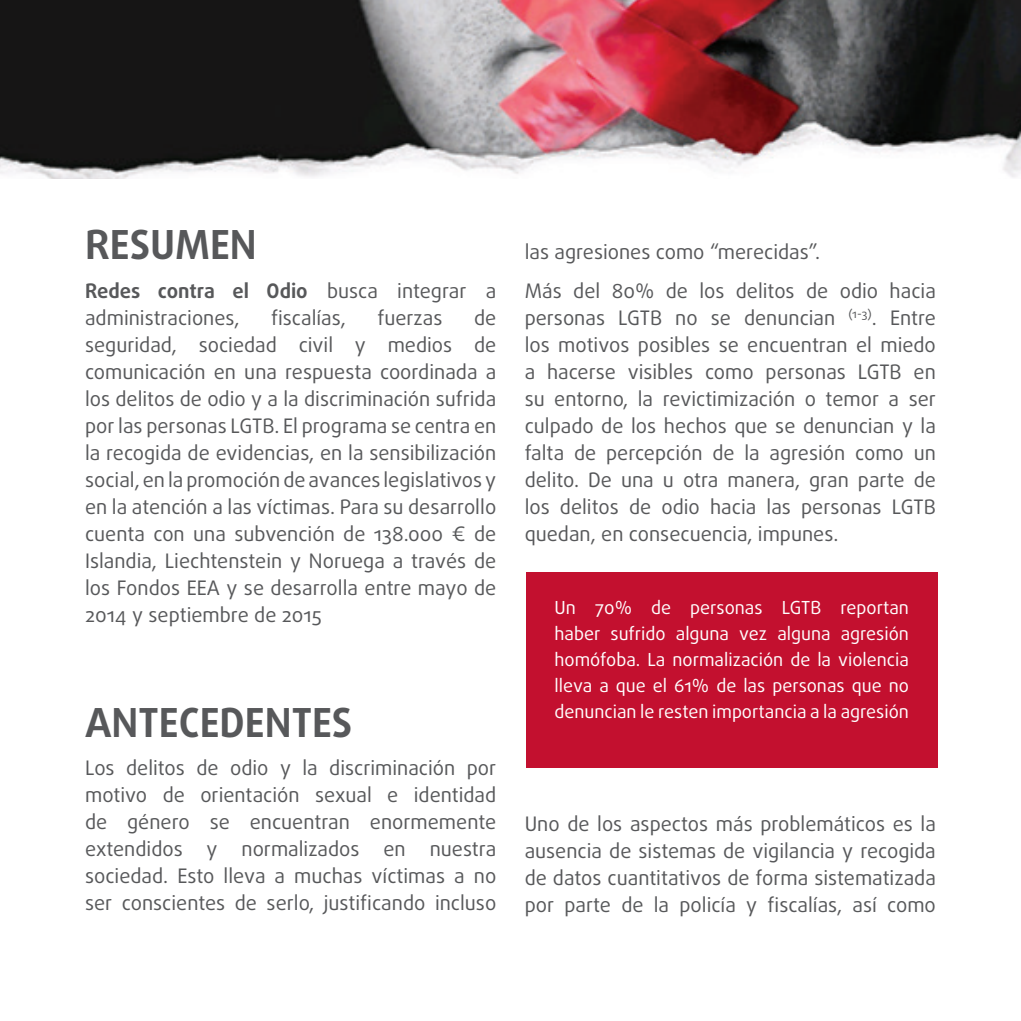
<style>
.page{position:relative;width:1021px;height:1021px;background:#fff}
.page>*{position:absolute;margin:0;border:0;box-sizing:border-box;transform-origin:0 0}
.t1{font:700 40px "Daxline Pro";color:#57585a}
.t2{font:20px/27px "Daxline Pro";color:#57585a;text-align:justify}
.t3{font:18px/26px "Daxline Pro";color:#fff;text-align:justify}
.s1{font-weight:700}
</style>
<div class="page">
<div style="left:526px;top:572px;width:411px;height:195px;background:#c3102f"></div>
<img style="left:0;top:0;width:1020px;height:178px">
<h1 class="t1" style="left:85px;top:218px;width:147px">RESUMEN</h1>
<p class="t2" style="left:85px;top:277px;width:413px"><span class="s1">Redes contra el Odio</span> busca integrar a administraciones,</p>
<p class="t2" style="left:271px;top:304px;width:76px">fiscalías,</p>
<p class="t2" style="left:377px;top:304px;width:67px">fuerzas</p>
<p class="t2" style="left:85px;top:304px;width:413px;text-indent:389px">de seguridad, sociedad civil y medios de comunicación en una respuesta coordinada a los delitos de odio y a la discriminación sufrida por las personas LGTB. El programa se centra en la recogida de evidencias, en la sensibilización social, en la promoción de avances legislativos y en la atención a las víctimas. Para su desarrollo cuenta con una subvención de 138.000 € de Islandia, Liechtenstein y Noruega a través de los Fondos EEA y se desarrolla entre mayo de 2014 y septiembre de 2015</p>
<h1 class="t1" style="left:85px;top:696px;width:24px">ANTECEDENTES</h1>
<p class="t2" style="left:85px;top:755px;width:413px">Los delitos de odio y la discriminación por motivo de orientación sexual e identidad de género se encuentran enormemente extendidos y normalizados en nuestra sociedad. Esto lleva a muchas víctimas a no ser conscientes de serlo, justificando incluso</p>
<p class="t2" style="left:524px;top:233px;width:412px;line-height:38.4px">las agresiones como “merecidas”.<br>Más del 80% de los delitos de odio hacia</p>
<p class="t2" style="left:524px;top:304px;width:413px">personas LGTB no se denuncian <sup>(1-3)</sup>. Entre los motivos posibles se encuentran el miedo a hacerse visibles como personas LGTB en su entorno, la revictimización o temor a ser culpado de los hechos que se denuncian y la falta de percepción de la agresión como un delito. De una u otra manera, gran parte de los delitos de odio hacia las personas LGTB quedan, en consecuencia, impunes.</p>
<p class="t3" style="left:554px;top:595px;width:356px">Un 70% de personas LGTB reportan haber sufrido alguna vez alguna agresión homófoba. La normalización de la violencia lleva a que el 61% de las personas que no denuncian le resten importancia a la agresión</p>
<p class="t2" style="left:524px;top:810px;width:413px">Uno de los aspectos más problemáticos es la ausencia de sistemas de vigilancia y recogida de datos cuantitativos de forma sistematizada por parte de la policía y fiscalías, así como</p>
</div>
